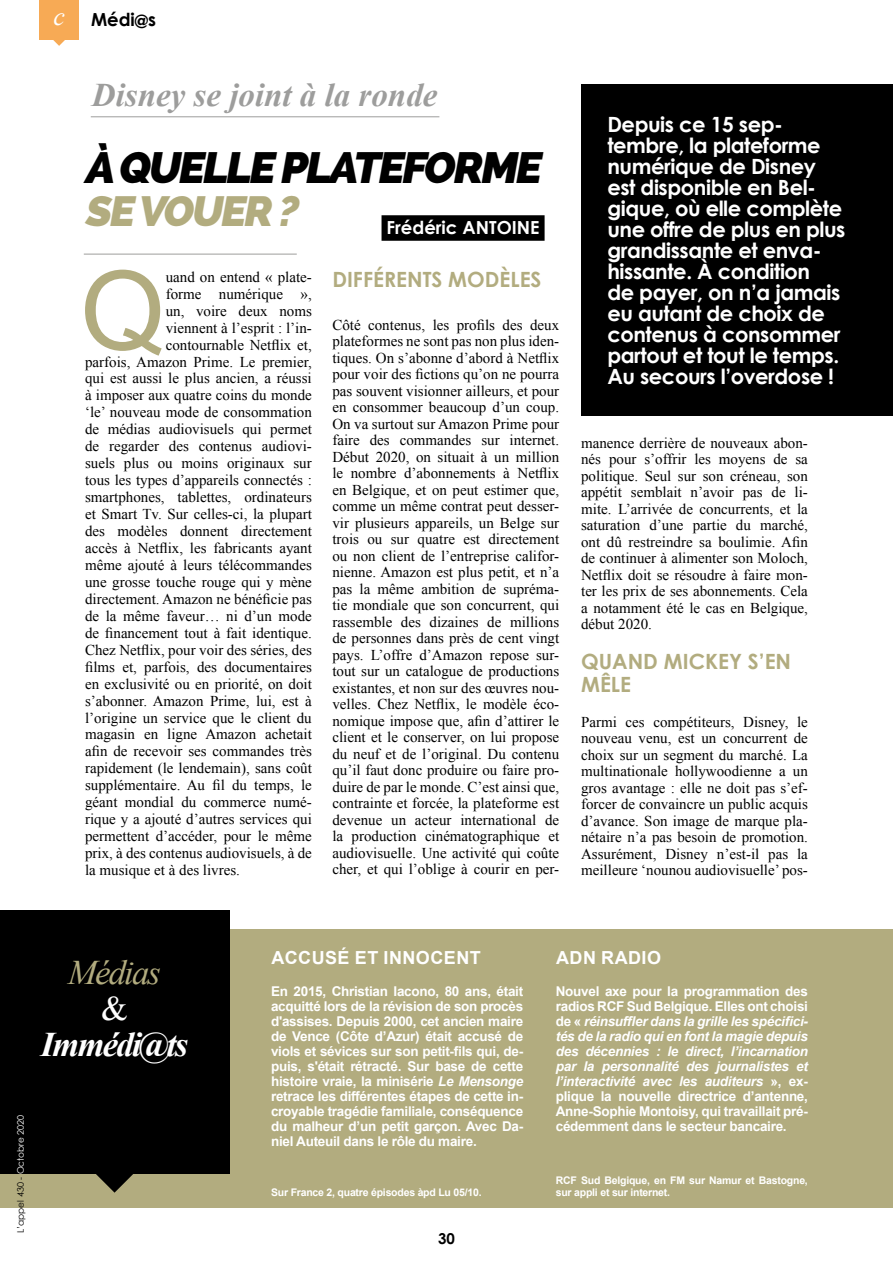
<style>
.page{position:relative;width:893px;height:1263px;background:#fff}
.page>*{position:absolute;margin:0;border:0;box-sizing:border-box;transform-origin:0 0}
.t1{font:109.65px "Arial";color:#b2ac7f}
.t2{font:italic 800 43.5px "Raleway";color:#000}
.t3{font:italic 800 42px "Raleway";color:#b2ac7f}
.t4{font:italic 700 34.5px "Times New Roman";letter-spacing:-.05em;color:#fff}
.t5{font:italic 34.5px "Times New Roman";letter-spacing:-.05em;color:#b2ac7f}
.t6{font:34.5px "Times New Roman";color:#fff}
.t7{font:italic 700 33px "Times New Roman";color:#9d9d9c}
.t8{font:700 21px/21px "Century Gothic";letter-spacing:-.02em;color:#fff}
.t9{font:700 21px/22.5px "Century Gothic";color:#b2ac7f}
.t10{font:700 18px "Arial";letter-spacing:.025em;color:#fff}
.t11{font:700 18px "Century Gothic";color:#fff}
.t12{font:700 18px "Century Gothic";color:#000}
.t13{font:15px/16.5px "Times New Roman";color:#000;text-align:justify}
.t14{font:700 15px "Century Gothic";color:#000}
.t15{font:700 13.5px/15px "Arial";letter-spacing:-.02em;color:#fff;text-align:justify}
.t16{font:700 10.5px/12px "Arial";letter-spacing:-.02em;color:#fff}
.t17{font:9px "Century Gothic";color:#000}
.s1{font-family:"Times New Roman";font-weight:400;font-style:italic;font-size:26.1px;color:#fff}
.s2{color:#fff}
.s3{font-style:italic}
</style>
<div class="page">
<div style="left:0;top:929px;width:893px;height:279px;background:#b2ac7f"></div>
<div style="left:39px;top:0;width:40px;height:39px;background:#f7aa55"></div>
<svg style="left:53px;top:39px;width:13px;height:7px"></svg>
<svg style="left:96px;top:1174px;width:37px;height:19px"></svg>
<div style="left:0;top:910px;width:229px;height:264px;background:#000"></div>
<hr style="left:91px;top:116px;width:348px;height:1px;background:#9d9d9c">
<div style="left:382px;top:215px;width:163px;height:26px;background:#000"></div>
<hr style="left:84px;top:254px;width:213px;height:1px;background:#9d9d9c">
<div style="left:581px;top:85px;width:312px;height:331px;background:#000"></div>
<p class="t12" style="left:53px;top:8px;width:104px"><span class="s1">c</span> Médi@s</p>
<h3 class="t7" style="left:92px;top:77px;width:347px">Disney se joint à la ronde</h3>
<h2 class="t2" style="left:84px;top:142px;width:466px">À QUELLE PLATEFORME</h2>
<h3 class="t3" style="left:84px;top:187px;width:223px">SE VOUER ?</h3>
<p class="t11" style="left:387px;top:216px;width:155px">Frédéric ANTOINE</p>
<h3 class="t9" style="left:332px;top:268px;width:211px">DIFFÉRENTS MODÈLES</h3>
<p class="t13" style="left:332px;top:316px;width:228px">Côté contenus, les profils des deux plateformes ne sont pas non plus iden&shy;tiques. On s’abonne d’abord à Netflix pour voir des fictions qu’on ne pourra pas souvent visionner ailleurs, et pour en consommer beaucoup d’un coup.<br>On va surtout sur Amazon Prime pour faire des commandes sur internet.<br>Début 2020, on situait à un million le nombre d’abonnements à Netflix en Belgique, et on peut estimer que, comme un même contrat peut desser&shy;vir plusieurs appareils, un Belge sur trois ou sur quatre est directement ou non client de l’entreprise califor&shy;nienne. Amazon est plus petit, et n’a pas la même ambition de supréma&shy;tie mondiale que son concurrent, qui rassemble des dizaines de millions de personnes dans près de cent vingt pays. L’offre d’Amazon repose sur&shy;tout sur un catalogue de productions existantes, et non sur des œuvres nou&shy;velles. Chez Netflix, le modèle éco&shy;nomique impose que, afin d’attirer le client et le conserver, on lui propose du neuf et de l’original. Du contenu qu’il faut donc produire ou faire pro&shy;duire de par le monde. C’est ainsi que, contrainte et forcée, la plateforme est devenue un acteur international de la production cinématographique et audiovisuelle. Une activité qui coûte cher, et qui l’oblige à courir en per-</p>
<h1 class="t1" style="left:80px;top:250px;width:87px">Q</h1>
<p class="t13" style="left:166px;top:268px;width:148px">uand on entend « plate-</p>
<p class="t13" style="left:166px;top:285px;width:148px">forme numérique »,</p>
<p class="t13" style="left:166px;top:302px;width:148px">un, voire deux noms</p>
<p class="t13" style="left:166px;top:319px;width:148px">viennent à l’esprit : l’in-</p>
<p class="t13" style="left:166px;top:336px;width:148px">contournable Netflix et,</p>
<p class="t13" style="left:85px;top:353px;width:228px">parfois, Amazon Prime. Le premier,</p>
<p class="t13" style="left:85px;top:370px;width:228px">qui est aussi le plus ancien, a réussi</p>
<p class="t13" style="left:85px;top:387px;width:228px">à imposer aux quatre coins du monde</p>
<p class="t13" style="left:85px;top:404px;width:228px">‘le’ nouveau mode de consommation</p>
<p class="t13" style="left:85px;top:421px;width:228px">de médias audiovisuels qui permet</p>
<p class="t13" style="left:85px;top:438px;width:228px">de regarder des contenus audiovi-</p>
<p class="t13" style="left:85px;top:455px;width:228px">suels plus ou moins originaux sur</p>
<p class="t13" style="left:85px;top:472px;width:228px">tous les types d’appareils connectés :</p>
<p class="t13" style="left:85px;top:489px;width:228px">smartphones, tablettes, ordinateurs</p>
<p class="t13" style="left:85px;top:506px;width:228px">et Smart Tv. Sur celles-ci, la plupart</p>
<p class="t13" style="left:85px;top:523px;width:228px">des modèles donnent directement</p>
<p class="t13" style="left:85px;top:540px;width:228px">accès à Netflix, les fabricants ayant</p>
<p class="t13" style="left:85px;top:557px;width:228px">même ajouté à leurs télécommandes</p>
<p class="t13" style="left:85px;top:574px;width:228px">une grosse touche rouge qui y mène</p>
<p class="t13" style="left:85px;top:590px;width:228px">directement. Amazon ne bénéficie pas</p>
<p class="t13" style="left:85px;top:607px;width:228px">de la même faveur… ni d’un mode</p>
<p class="t13" style="left:85px;top:624px;width:228px">de financement tout à fait identique.</p>
<p class="t13" style="left:85px;top:641px;width:228px">Chez Netflix, pour voir des séries, des</p>
<p class="t13" style="left:85px;top:658px;width:228px">films et, parfois, des documentaires</p>
<p class="t13" style="left:85px;top:675px;width:228px">en exclusivité ou en priorité, on doit</p>
<p class="t13" style="left:85px;top:692px;width:228px">s’abonner. Amazon Prime, lui, est à</p>
<p class="t13" style="left:85px;top:709px;width:228px">l’origine un service que le client du</p>
<p class="t13" style="left:85px;top:726px;width:228px">magasin en ligne Amazon achetait</p>
<p class="t13" style="left:85px;top:743px;width:228px">afin de recevoir ses commandes très</p>
<p class="t13" style="left:85px;top:760px;width:228px">rapidement (le lendemain), sans coût</p>
<p class="t13" style="left:85px;top:777px;width:228px">supplémentaire. Au fil du temps, le</p>
<p class="t13" style="left:85px;top:794px;width:228px">géant mondial du commerce numé-</p>
<p class="t13" style="left:85px;top:811px;width:228px">rique y a ajouté d’autres services qui</p>
<p class="t13" style="left:85px;top:828px;width:228px">permettent d’accéder, pour le même</p>
<p class="t13" style="left:85px;top:845px;width:228px">prix, à des contenus audiovisuels, à de</p>
<p class="t13" style="left:85px;top:862px;width:156px">la musique et à des livres.</p>
<p class="t8" style="left:607px;top:113px;width:240px">Depuis ce 15 sep&shy;tembre, la plateforme numérique de Disney est disponible en Bel&shy;gique, où elle complète une offre de plus en plus grandissante et enva&shy;hissante. À condition<br>de payer, on n’a jamais eu autant de choix de contenus à consommer partout et tout le temps.<br>Au secours l’overdose !</p>
<p class="t13" style="left:581px;top:435px;width:228px">manence derrière de nouveaux abon&shy;nés pour s’offrir les moyens de sa politique. Seul sur son créneau, son appétit semblait n’avoir pas de li&shy;mite. L’arrivée de concurrents, et la saturation d’une partie du marché, ont dû restreindre sa boulimie. Afin de continuer à alimenter son Moloch, Netflix doit se résoudre à faire mon&shy;ter les prix de ses abonnements. Cela a notamment été le cas en Belgique, début 2020.</p>
<h3 class="t9" style="left:581px;top:649px;width:211px">QUAND MICKEY S’EN<br>MÊLE</h3>
<p class="t13" style="left:581px;top:713px;width:228px">Parmi ces compétiteurs, Disney, le nouveau venu, est un concurrent de choix sur un segment du marché. La multinationale hollywoodienne a un gros avantage : elle ne doit pas s’ef&shy;forcer de convaincre un public acquis d’avance. Son image de marque pla&shy;nétaire n’a pas besoin de promotion.<br>Assurément, Disney n’est-il pas la meilleure ‘nounou audiovisuelle’ pos-</p>
<h3 class="t5" style="left:68px;top:953px;width:94px">Médias</h3>
<h3 class="t6" style="left:101px;top:989px;width:28px">&amp;</h3>
<h3 class="t4" style="left:41px;top:1025px;width:149px">Immédi@ts</h3>
<p class="t17" style="left:15px;top:1233px;width:120px;rotate:-90deg">L’appel 430 - <span class="s2">Octobre 2020</span></p>
<p class="t10" style="left:271px;top:948px;width:211px">ACCUSÉ ET INNOCENT</p>
<p class="t15" style="left:271px;top:984px;width:254px">En 2015, Christian Iacono, 80 ans, était acquitté lors de la révision de son procès d'assises. Depuis 2000, cet ancien maire de Vence (Côte d’Azur) était accusé de viols et sévices sur son petit-fils qui, de&shy;puis, s'était rétracté. Sur base de cette histoire vraie, la minisérie <span class="s3">Le Mensonge </span>retrace les différentes étapes de cette in&shy;croyable tragédie familiale, conséquence du malheur d’un petit garçon. Avec Da&shy;niel Auteuil dans le rôle du maire.</p>
<p class="t16" style="left:271px;top:1186px;width:212px">Sur France 2, quatre épisodes àpd Lu 05/10.</p>
<p class="t14" style="left:438px;top:1229px;width:18px">30</p>
<p class="t10" style="left:556px;top:948px;width:106px">ADN RADIO</p>
<p class="t15" style="left:556px;top:984px;width:254px">Nouvel axe pour la programmation des radios RCF Sud Belgique. Elles ont choisi de « <span class="s3">réinsuffler dans la grille les spécifici&shy;tés de la radio qui en font la magie depuis des décennies : le direct, l’incarnation par la personnalité des journalistes et l’interactivité avec les auditeurs</span> », ex&shy;plique la nouvelle directrice d’antenne, Anne-Sophie Montoisy, qui travaillait pré&shy;cédemment dans le secteur bancaire.</p>
<p class="t16" style="left:556px;top:1174px;width:254px">RCF Sud Belgique, en FM sur Namur et Bastogne, sur appli et sur internet.</p>
</div>
